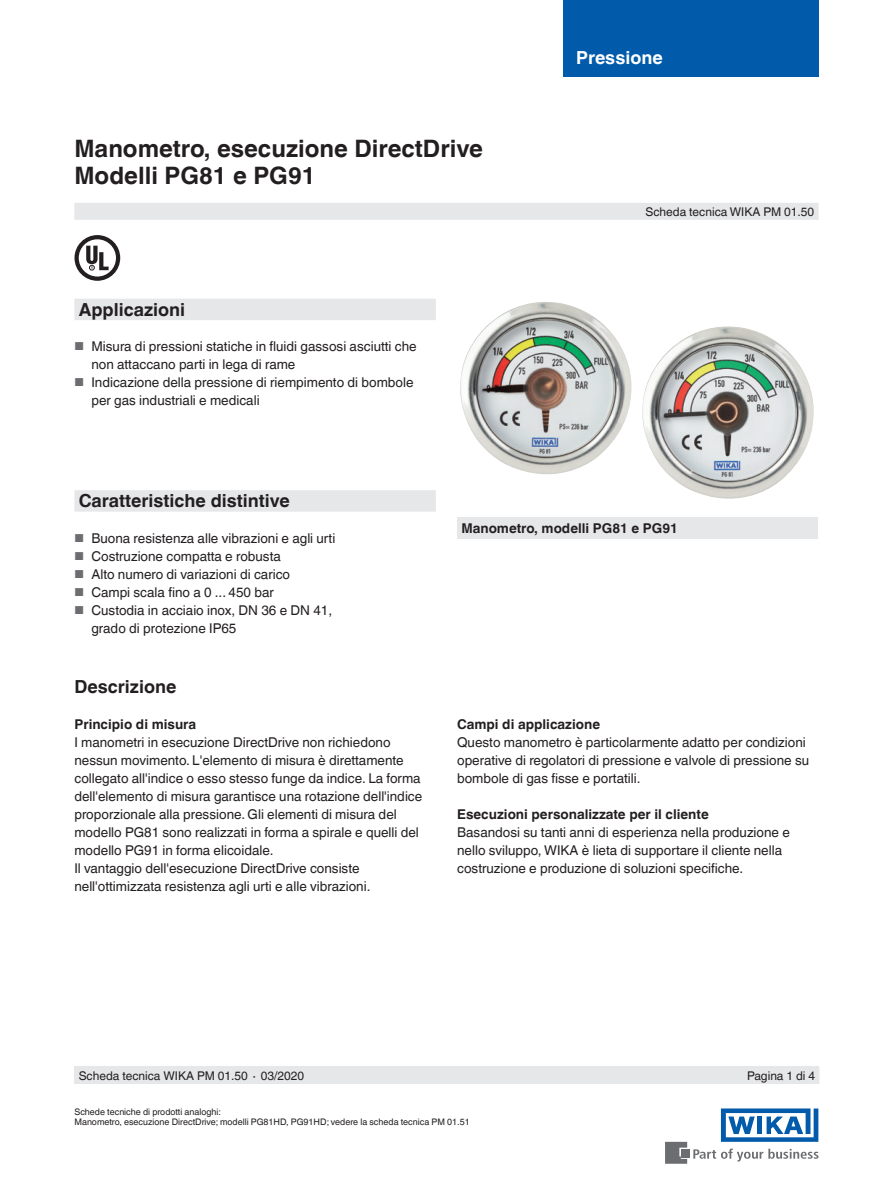
<style>
.page{position:relative;width:893px;height:1188px;background:#fff}
.page>*{position:absolute;margin:0;border:0;box-sizing:border-box;transform-origin:0 0}
.t1{font:700 24px/27px "Helvetica World";color:#231f20}
.t2{font:700 18px "Helvetica World";color:#231f20}
.t3{font:700 18px "Helvetica World";color:#fff}
.t4{font:13.5px/18px "Helvetica World";color:#231f20}
.t5{font:700 13.5px "Helvetica World";color:#231f20}
.t6{font:12px "Helvetica World";color:#231f20}
.t7{font:9px/10.5px "Helvetica World";color:#231f20}
.s1{font-size:11.55px;color:#6c6d70}
</style>
<div class="page">
<svg style="left:693px;top:1149px;width:126px;height:13px"></svg>
<div style="left:682px;top:1150px;width:8px;height:8px;background:#6c6d70"></div>
<svg style="left:665px;top:1142px;width:22px;height:22px"></svg>
<svg style="left:721px;top:1108px;width:97px;height:34px"></svg>
<div style="left:563px;top:0;width:256px;height:76px;background:#015aaa"></div>
<div style="left:74px;top:203px;width:745px;height:17px;background:#e6e7e9"></div>
<div style="left:74px;top:1066px;width:745px;height:18px;background:#e6e7e9"></div>
<svg style="left:74px;top:299px;width:362px;height:213px"></svg>
<svg style="left:75px;top:235px;width:45px;height:46px"></svg>
<div style="left:457px;top:517px;width:361px;height:22px;background:#e6e7e9"></div>
<img style="left:460px;top:302px;width:172px;height:173px">
<img style="left:642px;top:326px;width:172px;height:173px">
<h1 class="t1" style="left:74px;top:135px;width:410px">Manometro, esecuzione DirectDrive<br>Modelli PG81 e PG91</h1>
<h2 class="t2" style="left:79px;top:299px;width:108px">Applicazioni</h2>
<p class="t4" style="left:91px;top:337px;width:327px;text-indent:-17px"><span class="s1">■</span> Misura di pressioni statiche in fluidi gassosi asciutti che non attaccano parti in lega di rame</p>
<p class="t4" style="left:91px;top:373px;width:324px;text-indent:-17px"><span class="s1">■</span> Indicazione della pressione di riempimento di bombole per gas industriali e medicali</p>
<h2 class="t3" style="left:576px;top:47px;width:88px">Pressione</h2>
<p class="t6" style="left:645px;top:204px;width:170px">Scheda tecnica WIKA PM 01.50</p>
<h2 class="t2" style="left:79px;top:491px;width:213px">Caratteristiche distintive</h2>
<p class="t4" style="left:74px;top:529px;width:262px"><span class="s1">■</span> Buona resistenza alle vibrazioni e agli urti</p>
<p class="t4" style="left:74px;top:547px;width:208px"><span class="s1">■</span> Costruzione compatta e robusta</p>
<p class="t4" style="left:74px;top:565px;width:217px"><span class="s1">■</span> Alto numero di variazioni di carico</p>
<p class="t4" style="left:74px;top:583px;width:201px"><span class="s1">■</span> Campi scala fino a 0 ... 450 bar</p>
<p class="t4" style="left:91px;top:601px;width:242px;text-indent:-17px"><span class="s1">■</span> Custodia in acciaio inox, DN 36 e DN 41, grado di protezione IP65</p>
<h2 class="t2" style="left:74px;top:676px;width:103px">Descrizione</h2>
<p class="t5" style="left:74px;top:717px;width:123px">Principio di misura</p>
<p class="t4" style="left:74px;top:734px;width:349px">I manometri in esecuzione DirectDrive non richiedono nessun movimento. L'elemento di misura è direttamente collegato all'indice o esso stesso funge da indice. La forma dell'elemento di misura garantisce una rotazione dell'indice proporzionale alla pressione. Gli elementi di misura del modello PG81 sono realizzati in forma a spirale e quelli del modello PG91 in forma elicoidale.<br>Il vantaggio dell'esecuzione DirectDrive consiste nell'ottimizzata resistenza agli urti e alle vibrazioni.</p>
<p class="t5" style="left:461px;top:520px;width:218px">Manometro, modelli PG81 e PG91</p>
<p class="t5" style="left:457px;top:716px;width:144px">Campi di applicazione</p>
<p class="t4" style="left:457px;top:733px;width:354px">Questo manometro è particolarmente adatto per condizioni operative di regolatori di pressione e valvole di pressione su bombole di gas fisse e portatili.</p>
<p class="t5" style="left:457px;top:806px;width:253px">Esecuzioni personalizzate per il cliente</p>
<p class="t4" style="left:457px;top:823px;width:334px">Basandosi su tanti anni di esperienza nella produzione e nello sviluppo, WIKA è lieta di supportare il cliente nella costruzione e produzione di soluzioni specifiche.</p>
<p class="t6" style="left:79px;top:1068px;width:227px">Scheda tecnica WIKA PM 01.50 ∙ 03/2020</p>
<p class="t6" style="left:747px;top:1068px;width:70px">Pagina 1 di 4</p>
<p class="t7" style="left:74px;top:1107px;width:397px">Schede tecniche di prodotti analoghi:<br>Manometro, esecuzione DirectDrive; modelli PG81HD, PG91HD; vedere la scheda tecnica PM 01.51</p>
</div>
